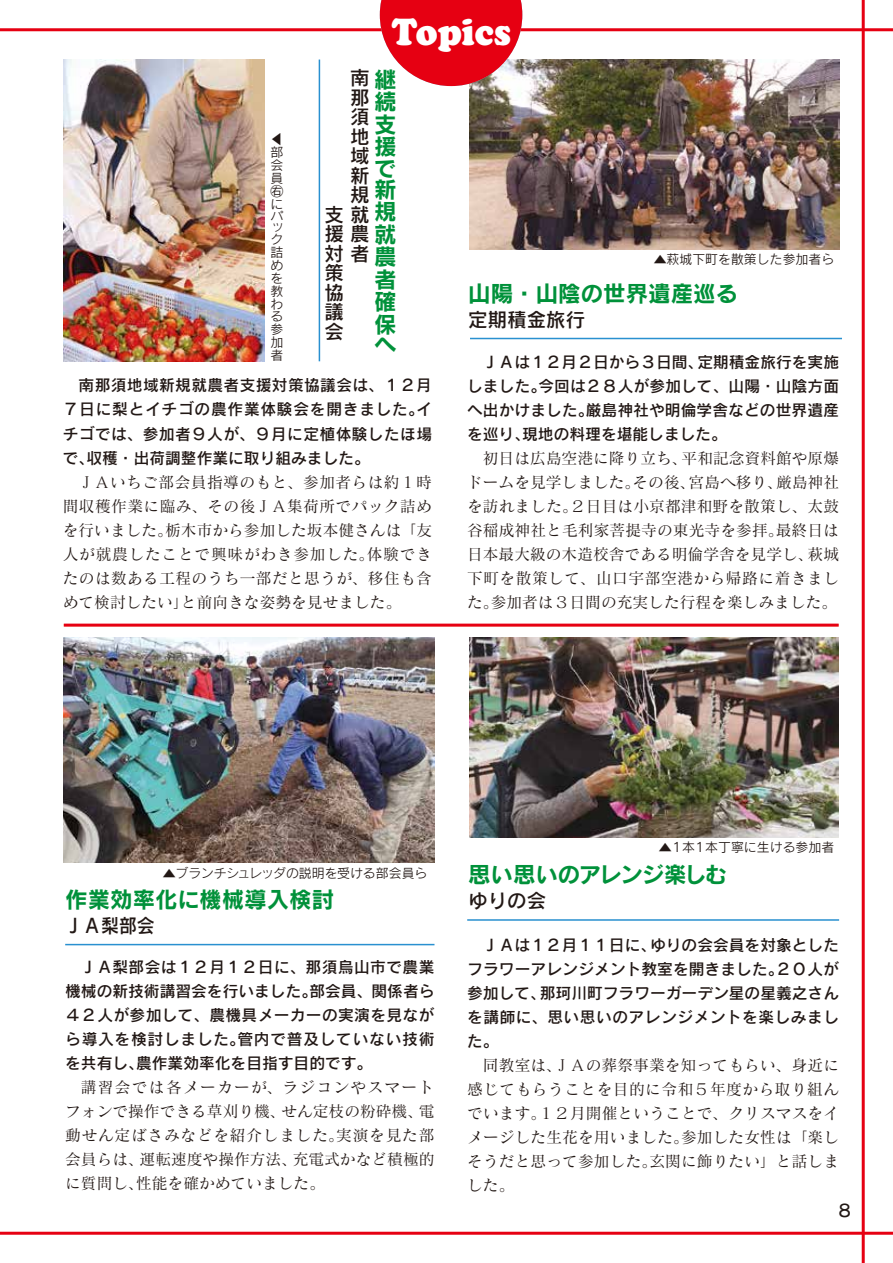
<style>
.page{position:relative;width:893px;height:1263px;background:#fff}
.page>*{position:absolute;margin:0;border:0;box-sizing:border-box;transform-origin:0 0}
.t1{font:37.5px "Cooper Black Std";color:#fff;scale:.92 1}
.t2{font:22.5px/22.2px "Rodin Pro N B";color:#00913a;text-align:justify}
.t3{font:22.5px "Rodin Pro N B";letter-spacing:-.05em;color:#00913a}
.t4{font:19.5px/19.5px "Rodin Pro N DB";color:#221815;text-align:right}
.t5{font:19.5px "Rodin Pro N DB";color:#221815;scale:.92 1}
.t6{font:16.95px "Rodin Pro N DB";color:#221815;scale:.94 1}
.t7{font:15.75px/24px "Matisse Pro N M";letter-spacing:.005em;color:#221815}
.t8{font:15.75px/24px "Rodin Pro N DB";letter-spacing:.005em;color:#221815}
.t9{font:15.75px/24px "Rodin Pro N DB";letter-spacing:.025em;color:#221815;text-align:right}
.t10{font:15.75px/24px "Matisse Pro N M";letter-spacing:.025em;color:#221815;text-align:right}
.t11{font:15.75px "Matisse Pro N M";letter-spacing:.03em;color:#221815}
.t12{font:15.75px/24px "Matisse Pro N M";letter-spacing:.045em;color:#221815}
.t13{font:15.75px "Rodin Pro N DB";letter-spacing:.045em;color:#221815}
.t14{font:15.75px/24px "Rodin Pro N DB";letter-spacing:.03em;color:#221815}
.t15{font:15.75px/24px "Matisse Pro N M";letter-spacing:.08em;color:#221815;text-align:right}
.t16{font:12.9px/12.8px "Rodin Pro N M";color:#221815;text-align:justify}
</style>
<div class="page">
<hr style="left:0;top:28px;width:893px;height:3px;background:#e60012">
<hr style="left:862px;top:0;width:3px;height:1263px;background:#e60012">
<hr style="left:0;top:1232px;width:893px;height:3px;background:#e60012">
<hr style="left:64px;top:624px;width:775px;height:3px;background:#e60012">
<hr style="left:65px;top:944px;width:369px;height:1px;background:#2990d0">
<hr style="left:319px;top:60px;width:1px;height:301px;background:#2990d0">
<hr style="left:467px;top:919px;width:372px;height:2px;background:#2990d0">
<hr style="left:470px;top:338px;width:372px;height:1px;background:#2990d0">
<img style="left:470px;top:60px;width:369px;height:190px">
<img style="left:64px;top:60px;width:201px;height:301px">
<img style="left:470px;top:638px;width:369px;height:200px">
<img style="left:64px;top:638px;width:370px;height:225px">
<svg style="left:380px;top:0;width:142px;height:86px"></svg>
<h1 class="t1" style="left:392px;top:9px;width:131px">Topics</h1>
<p class="t16" style="left:271px;top:133px;width:12px">◀</p>
<p class="t16" style="left:271px;top:146px;width:14px">部会員㊨にパ</p>
<p class="t16" style="left:271px;top:220px;width:14px">ック詰めを教わる参加者</p>
<p class="t4" style="left:324px;top:67px;width:46px">南<br>那<br>須<br>地<br>域<br>新<br>規<br>支就援農対者</p>
<h2 class="t2" style="left:374px;top:67px;width:23px">継続支援で新規就農者確保</h2>
<h2 class="t2" style="left:374px;top:332px;width:23px">へ</h2>
<p class="t4" style="left:324px;top:262px;width:20px;text-align:justify">策協議会</p>
<p class="t9" style="left:63px;top:373px;width:371px">　南那須地域新規就農者支援対策協議会は、１２月</p>
<p class="t13" style="left:63px;top:399px;width:371px">７日に梨とイチゴの農作業体験会を開きましたイ。</p>
<p class="t9" style="left:63px;top:421px;width:371px">チゴでは、参加者９人が、９月に定植体験したほ場</p>
<p class="t8" style="left:86px;top:445px;width:285px">収穫・出荷調整作業に取り組みました。</p>
<p class="t8" style="left:63px;top:445px;width:33px">で、</p>
<p class="t10" style="left:63px;top:469px;width:371px">　ＪＡいちご部会員指導のもと、参加者らは約１時間収穫作業に臨み、その後ＪＡ集荷所でパック詰め栃木市から参加した坂本健さんは「友</p>
<p class="t7" style="left:63px;top:517px;width:112px">を行いました。</p>
<p class="t12" style="left:63px;top:541px;width:313px">人が就農したことで興味がわき参加した。</p>
<p class="t7" style="left:63px;top:565px;width:371px">たのは数ある工程のうち一部だと思うが、移住も含</p>
<p class="t7" style="left:181px;top:589px;width:222px">と前向きな姿勢を見せました。</p>
<p class="t7" style="left:367px;top:541px;width:67px">体験でき</p>
<p class="t7" style="left:63px;top:589px;width:127px">めて検討したい」</p>
<p class="t16" style="left:654px;top:253px;width:182px">▲萩城下町を散策した参加者ら</p>
<h2 class="t2" style="left:468px;top:281px;width:271px">山陽・山陰の世界遺産巡る</h2>
<p class="t4" style="left:468px;top:309px;width:118px">定期積金旅行</p>
<p class="t8" style="left:697px;top:349px;width:143px">定期積金旅行を実施</p>
<p class="t8" style="left:538px;top:349px;width:302px;text-indent:-71px">　ＪＡは１２月２日から３日間、<br>今回は２８人が参加して、山陽・山陰方面</p>
<p class="t8" style="left:467px;top:373px;width:81px">しました。</p>
<p class="t8" style="left:586px;top:397px;width:255px">厳島神社や明倫学舎などの世界遺産</p>
<p class="t8" style="left:522px;top:397px;width:206px;text-indent:-55px">へ出かけました。<br>現地の料理を堪能しました。</p>
<p class="t8" style="left:467px;top:421px;width:64px">を巡り、</p>
<p class="t7" style="left:682px;top:445px;width:159px">平和記念資料館や原爆</p>
<p class="t7" style="left:467px;top:445px;width:222px">　初日は広島空港に降り立ち、</p>
<p class="t7" style="left:688px;top:469px;width:96px">宮島へ移り、</p>
<p class="t7" style="left:776px;top:469px;width:64px">厳島神社</p>
<p class="t7" style="left:632px;top:469px;width:64px">その後、</p>
<p class="t7" style="left:467px;top:469px;width:175px">ドームを見学しました。</p>
<p class="t7" style="left:467px;top:493px;width:373px">を訪れました２。日目は小京都津和野を散策し、太鼓</p>
<p class="t7" style="left:776px;top:517px;width:65px">最終日は</p>
<p class="t7" style="left:467px;top:517px;width:318px">谷稲成神社と毛利家菩提寺の東光寺を参拝。</p>
<p class="t7" style="left:467px;top:541px;width:348px">日本最大級の木造校舎である明倫学舎を見学し、</p>
<p class="t11" style="left:467px;top:568px;width:374px">下町を散策して、山口宇部空港から帰路に着きまし</p>
<p class="t7" style="left:491px;top:589px;width:348px">参加者は３日間の充実した行程を楽しみました。</p>
<p class="t7" style="left:808px;top:541px;width:33px">萩城</p>
<p class="t7" style="left:467px;top:589px;width:33px">た。</p>
<p class="t16" style="left:659px;top:841px;width:177px">▲１本１本丁寧に生ける参加者</p>
<p class="t16" style="left:163px;top:867px;width:266px">▲ブランチシュレッダの説明を受ける部会員ら</p>
<h2 class="t3" style="left:468px;top:859px;width:260px">思い思いのアレンジ楽しむ</h2>
<h2 class="t2" style="left:65px;top:887px;width:271px">作業効率化に機械導入検討</h2>
<p class="t5" style="left:65px;top:913px;width:99px">ＪＡ梨部会</p>
<p class="t4" style="left:468px;top:891px;width:79px">ゆりの会</p>
<p class="t8" style="left:650px;top:932px;width:190px">ゆりの会会員を対象とした</p>
<p class="t8" style="left:467px;top:932px;width:190px">　ＪＡは１２月１１日に、</p>
<p class="t9" style="left:65px;top:954px;width:371px">　ＪＡ梨部会は１２月１２日に、那須烏山市で農業部会員、関係者ら</p>
<p class="t8" style="left:65px;top:978px;width:254px">機械の新技術講習会を行いました。</p>
<p class="t8" style="left:65px;top:1002px;width:371px">４２人が参加して、農機具メーカーの実演を見なが</p>
<p class="t13" style="left:237px;top:1028px;width:198px">管内で普及していない技術</p>
<p class="t8" style="left:136px;top:1026px;width:238px;text-indent:-71px">ら導入を検討しました。<br>農作業効率化を目指す目的です。</p>
<p class="t8" style="left:65px;top:1050px;width:80px">を共有し、</p>
<p class="t15" style="left:65px;top:1074px;width:371px">　講習会では各メーカーが、ラジコンやスマート電</p>
<p class="t7" style="left:65px;top:1098px;width:222px">フォンで操作できる草刈り機、</p>
<p class="t7" style="left:281px;top:1098px;width:143px">せん定枝の粉砕機、</p>
<p class="t8" style="left:776px;top:956px;width:65px">２０人が</p>
<p class="t8" style="left:540px;top:956px;width:301px;text-indent:-73px">フラワーアレンジメント教室を開きました。<br>那珂川町フラワーガーデン星の星義之さん</p>
<p class="t14" style="left:467px;top:980px;width:373px">参加して、<br>を講師に、思い思いのアレンジメントを楽しみました。</p>
<p class="t7" style="left:554px;top:1052px;width:286px">ＪＡの葬祭事業を知ってもらい、身近に</p>
<p class="t7" style="left:467px;top:1052px;width:96px">　同教室は、</p>
<p class="t11" style="left:467px;top:1079px;width:373px">感じてもらうことを目的に令和５年度から取り組ん</p>
<p class="t7" style="left:538px;top:1100px;width:302px">１２月開催ということで、クリスマスをイ</p>
<p class="t7" style="left:467px;top:1100px;width:81px">でいます。</p>
<p class="t12" style="left:293px;top:1122px;width:143px;text-indent:-228px">動せん定ばさみなどを紹介しました。<br>充電式かなど積極的</p>
<p class="t7" style="left:336px;top:1122px;width:100px">実演を見た部</p>
<p class="t7" style="left:140px;top:1146px;width:159px">運転速度や操作方法、</p>
<p class="t7" style="left:136px;top:1146px;width:191px;text-indent:-71px">会員らは、<br>性能を確かめていました。</p>
<p class="t7" style="left:65px;top:1170px;width:80px">に質問し、</p>
<p class="t7" style="left:649px;top:1124px;width:191px;text-indent:-182px">メージした生花を用いました。<br>玄関に飾りたい」と話しま</p>
<p class="t7" style="left:681px;top:1124px;width:160px">参加した女性は「楽し</p>
<p class="t7" style="left:467px;top:1148px;width:191px">そうだと思って参加した。した。</p>
<p class="t6" style="left:837px;top:1200px;width:18px">８</p>
</div>
